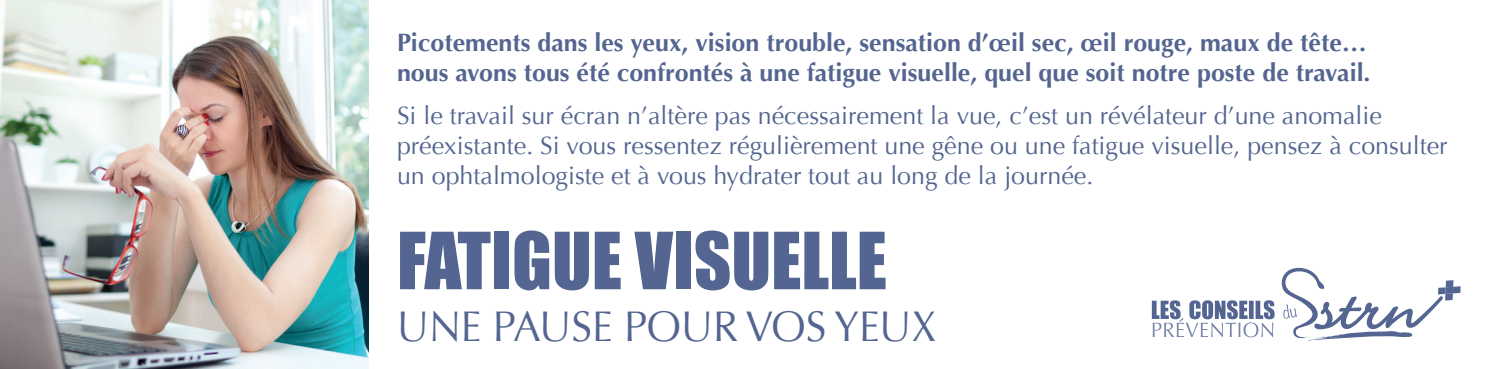
<style>
.page{position:relative;width:1489px;height:369px;background:#fff}
.page>*{position:absolute;margin:0;border:0;box-sizing:border-box;transform-origin:0 0}
.t1{font:72.75px "Impact";color:#536590}
.t2{font:42.75px "Optima";color:#536590;scale:.96 1}
.t3{font:25px/30px "Optima";color:#536590}
.t4{font:700 25px/30px "Optima";color:#536590}
</style>
<div class="page">
<svg style="left:1151px;top:300px;width:123px;height:37px"></svg>
<div style="left:1445px;top:280px;width:8px;height:7px;background:#536590"></div>
<svg style="left:1445px;top:294px;width:7px;height:6px"></svg>
<div style="left:1437px;top:287px;width:8px;height:7px;background:#536590"></div>
<div style="left:1452px;top:286px;width:8px;height:7px;background:#536590"></div>
<div style="left:1445px;top:286px;width:7px;height:8px;background:#536590"></div>
<svg style="left:1281px;top:267px;width:161px;height:74px"></svg>
<img style="left:0;top:0;width:369px;height:369px">
<p class="t4" style="left:397px;top:28px;width:974px">Picotements dans les yeux, vision trouble, sensation d’œil sec, œil rouge, maux de tête… nous avons tous été confrontés à une fatigue visuelle, quel que soit notre poste de travail.</p>
<p class="t3" style="left:397px;top:100px;width:1051px">Si le travail sur écran n’altère pas nécessairement la vue, c’est un révélateur d’une anomalie préexistante. Si vous ressentez régulièrement une gêne ou une fatigue visuelle, pensez à consulter un ophtalmologiste et à vous hydrater tout au long de la journée.</p>
<h1 class="t1" style="left:397px;top:204px;width:491px">FATIGUE VISUELLE</h1>
<h2 class="t2" style="left:397px;top:301px;width:563px">UNE PAUSE POUR VOS YEUX</h2>
</div>
